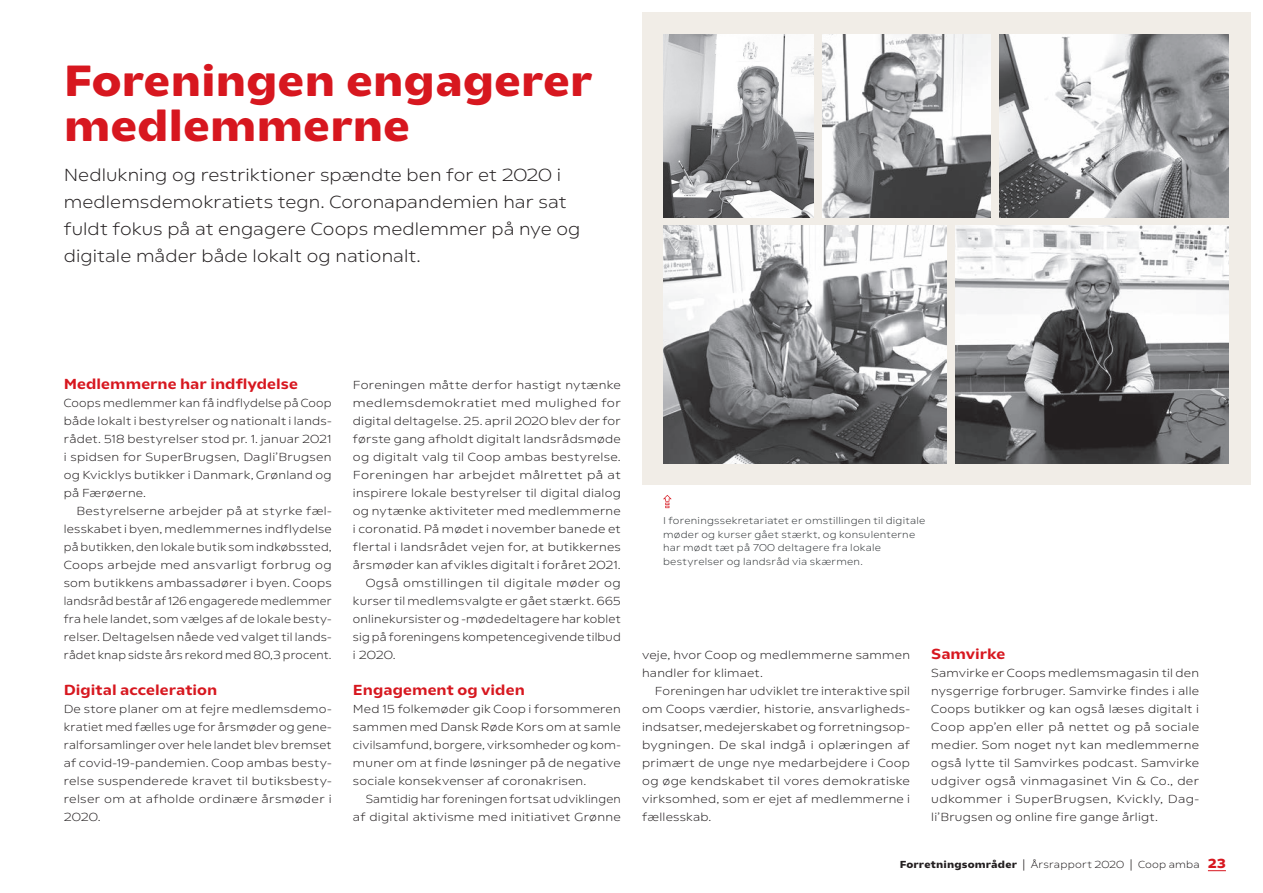
<style>
.page{position:relative;width:1263px;height:893px;background:#fff}
.page>*{position:absolute;margin:0;border:0;box-sizing:border-box;transform-origin:0 0}
.t1{font:700 45px/45px "COOPPRINT";color:#d7171f}
.t2{font:300 18px/27px "COOPPRINT";letter-spacing:.005em;color:#231f20}
.t3{font:600 15px "COOPPRINT";color:#d7171f}
.t4{font:300 12px/18px "COOPPRINT";letter-spacing:.02em;color:#231f20;text-align:justify}
.t5{font:300 12px/18px "COOPPRINT";letter-spacing:.02em;color:#231f20;text-align:justify;scale:.96 1}
.t6{font:300 12px/18px "COOPPRINT";letter-spacing:.02em;color:#231f20;text-align:right;scale:.95 1}
.t7{font:300 12px "COOPPRINT";letter-spacing:.02em;color:#231f20;scale:1.04 1}
.t8{font:300 10.5px "COOPPRINT";letter-spacing:.02em;color:#231f20}
.t9{font:300 10.2px/13.5px "COOPPRINT";letter-spacing:.025em;color:#313538}
.s1{font-weight:700}
.s2{font-size:12px}
.s3{font-weight:700;font-size:13.5px;color:#d7171f}
</style>
<div class="page">
<div style="left:642px;top:13px;width:608px;height:472px;background:#f1ede7"></div>
<svg style="left:663px;top:495px;width:9px;height:13px"></svg>
<img style="left:663px;top:34px;width:151px;height:183px">
<img style="left:822px;top:34px;width:168px;height:183px">
<img style="left:1000px;top:34px;width:229px;height:183px">
<img style="left:663px;top:226px;width:283px;height:238px">
<img style="left:956px;top:226px;width:273px;height:238px">
<svg style="left:1208px;top:870px;width:18px;height:1px"></svg>
<h1 class="t1" style="left:64px;top:60px;width:530px">Foreningen engagerer medlemmerne</h1>
<h2 class="t2" style="left:64px;top:162px;width:518px">Nedlukning og restriktioner spændte ben for et 2020 i medlemsdemokratiets tegn. Coronapandemien har sat fuldt fokus på at engagere Coops medlemmer på nye og digitale måder både lokalt og nationalt.</h2>
<p class="t3" style="left:64px;top:375px;width:236px">Medlemmerne har indflydelse</p>
<p class="t5" style="left:64px;top:394px;width:281px">Coops medlemmer kan få indflydelse på Coop både lokalt i bestyrelser og nationalt i lands&shy;rådet. 518 bestyrelser stod pr. 1. januar 2021 i spidsen for SuperBrugsen, Dagli’Brugsen og Kvicklys butikker i Danmark, Grønland og på Færøerne.</p>
<p class="t4" style="left:64px;top:502px;width:269px;text-indent:13px">Bestyrelserne arbejder på at styrke fæl&shy;lesskabet i byen, medlemmernes indflydelse på butikken, den lokale butik som indkøbssted, Coops arbejde med ansvarligt forbrug og som butikkens ambassadører i byen. Coops landsråd består af 126 engagerede medlemmer fra hele landet, som vælges af de lokale besty&shy;relser. Deltagelsen nåede ved valget til lands&shy;rådet knap sidste års rekord med 80,3 procent.</p>
<p class="t3" style="left:64px;top:681px;width:155px">Digital acceleration</p>
<p class="t4" style="left:64px;top:700px;width:269px">De store planer om at fejre medlemsdemo&shy;kratiet med fælles uge for årsmøder og gene&shy;ralforsamlinger over hele landet blev bremset af covid-19-pandemien. Coop ambas besty&shy;relse suspenderede kravet til butiksbesty&shy;relser om at afholde ordinære årsmøder i 2020.</p>
<p class="t4" style="left:353px;top:376px;width:269px">Foreningen måtte derfor hastigt nytænke</p>
<p class="t7" style="left:353px;top:396px;width:259px">medlemsdemokratiet med mulighed for</p>
<p class="t4" style="left:353px;top:412px;width:269px">digital deltagelse. 25. april 2020 blev der for</p>
<p class="t4" style="left:353px;top:430px;width:269px">første gang afholdt digitalt landsrådsmøde</p>
<p class="t4" style="left:353px;top:448px;width:269px">og digitalt valg til Coop ambas bestyrelse.</p>
<p class="t7" style="left:353px;top:468px;width:259px">Foreningen har arbejdet målrettet på at</p>
<p class="t4" style="left:353px;top:484px;width:269px">inspirere lokale bestyrelser til digital dialog</p>
<p class="t4" style="left:353px;top:502px;width:269px">og nytænke aktiviteter med medlemmerne</p>
<p class="t4" style="left:353px;top:520px;width:269px">i coronatid. På mødet i november banede et</p>
<p class="t4" style="left:353px;top:538px;width:269px">flertal i landsrådet vejen for, at butikkernes</p>
<p class="t4" style="left:353px;top:556px;width:269px">årsmøder kan afvikles digitalt i foråret 2021.</p>
<p class="t4" style="left:366px;top:574px;width:257px">Også omstillingen til digitale møder og</p>
<p class="t4" style="left:353px;top:592px;width:269px">kurser til medlemsvalgte er gået stærkt. 665</p>
<p class="t4" style="left:353px;top:610px;width:269px">onlinekursister og -mødedeltagere har koblet</p>
<p class="t5" style="left:353px;top:628px;width:281px">sig på foreningens kompetencegivende tilbud</p>
<p class="t4" style="left:353px;top:646px;width:44px">i 2020.</p>
<p class="t3" style="left:353px;top:681px;width:173px">Engagement og viden</p>
<p class="t4" style="left:353px;top:700px;width:269px">Med 15 folkemøder gik Coop i forsommeren sammen med Dansk Røde Kors om at samle civilsamfund, borgere, virksomheder og kom&shy;muner om at finde løsninger på de negative sociale konsekvenser af coronakrisen.</p>
<p class="t6" style="left:353px;top:790px;width:283px">Samtidig har foreningen fortsat udviklingen af digital aktivisme med initiativet Grønne</p>
<p class="t9" style="left:663px;top:514px;width:264px">I foreningssekretariatet er omstillingen til digitale møder og kurser gået stærkt, og konsulenterne har mødt tæt på 700 deltagere fra lokale bestyrelser og landsråd via skærmen.</p>
<p class="t3" style="left:931px;top:645px;width:75px">Samvirke</p>
<p class="t4" style="left:931px;top:664px;width:269px">Samvirke er Coops medlemsmagasin til den nysgerrige forbruger. Samvirke findes i alle Coops butikker og kan også læses digitalt i Coop app’en eller på nettet og på sociale medier. Som noget nyt kan medlemmerne også lytte til Samvirkes podcast. Samvirke udgiver også vinmagasinet Vin &amp; Co., der udkommer i SuperBrugsen, Kvickly, Dag&shy;li’Brugsen og online fire gange årligt.</p>
<p class="t8" style="left:900px;top:858px;width:328px"><span class="s1">Forretningsområder</span> <span class="s2">|</span> Årsrapport 2020 <span class="s2">|</span> Coop amba <span class="s3">23</span></p>
<p class="t4" style="left:642px;top:646px;width:269px">veje, hvor Coop og medlemmerne sammen handler for klimaet.</p>
<p class="t4" style="left:642px;top:682px;width:269px;text-indent:13px">Foreningen har udviklet tre interaktive spil om Coops værdier, historie, ansvarligheds&shy;indsatser, medejerskabet og forretningsop&shy;bygningen. De skal indgå i oplæringen af primært de unge nye medarbejdere i Coop og øge kendskabet til vores demokratiske virksomhed, som er ejet af medlemmerne i fællesskab.</p>
</div>
